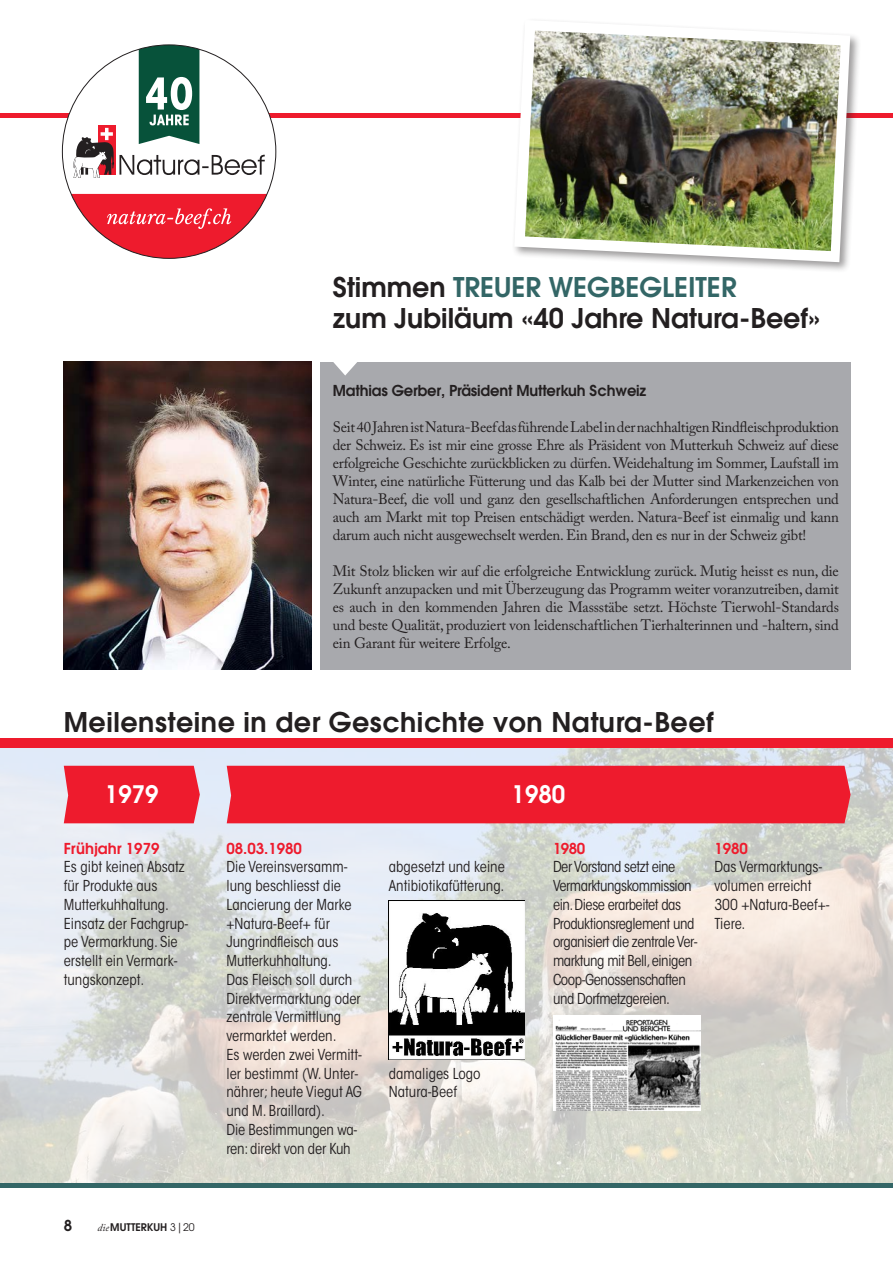
<style>
.page{position:relative;width:893px;height:1263px;background:#fff}
.page>*{position:absolute;margin:0;border:0;box-sizing:border-box;transform-origin:0 0}
.heading_1{font:600 27px "ITC Avant Garde Std";letter-spacing:.02em;color:#231f20}
.heading_1-2{font:600 27px "ITC Avant Garde Std";color:#231f20}
.heading_1-3{font:600 27px "ITC Avant Garde Std";color:#366}
.t1{font:600 24px "ITC Avant Garde Std";color:#fff}
.t2{font:15px/18px "Adobe Caslon Pro";letter-spacing:-.015em;color:#231f20;text-align:justify}
.t3{font:condensed 15px/18.8px "ITC Avant Garde Std";color:#231f20}
.t4{font:condensed 15px/18.8px "ITC Avant Garde Std";letter-spacing:-.03em;color:#231f20}
.t5{font:600 15px "ITC Avant Garde Std";letter-spacing:-.01em;color:#231f20}
.t6{font:600 15px "ITC Avant Garde Std";color:#ee1b2d}
.t7{font:600 10.5px "ITC Avant Garde Std";color:#231f20}
.s1{color:#231f20}
.s2{font-family:"Adobe Caslon Pro";font-weight:400;font-style:italic}
.s3{font-weight:400}
</style>
<div class="page">
<hr style="left:0;top:113px;width:893px;height:4px;background:#ee1b2d">
<img style="left:0;top:748px;width:893px;height:436px">
<div style="left:0;top:738px;width:893px;height:10px;background:#ee1b2d"></div>
<hr style="left:0;top:1184px;width:893px;height:4px;background:#366">
<div style="left:62px;top:45px;width:214px;height:213px;background:#fff;border-radius:50%"></div>
<svg style="left:73px;top:45px;width:192px;height:133px"></svg>
<svg style="left:71px;top:194px;width:196px;height:64px"></svg>
<div style="left:64px;top:766px;width:136px;height:57px;background:#ee1b2d"></div>
<div style="left:227px;top:766px;width:624px;height:57px;background:#ee1b2d"></div>
<img style="left:389px;top:900px;width:136px;height:159px">
<img style="left:553px;top:1015px;width:148px;height:95px">
<img style="left:64px;top:361px;width:248px;height:309px">
<div style="left:320px;top:362px;width:530px;height:308px;background:#a8a9ad"></div>
<svg style="left:333px;top:362px;width:24px;height:14px"></svg>
<div style="left:512px;top:17px;width:349px;height:256px;background:#231f20;opacity:.45"></div>
<svg style="left:514px;top:20px;width:336px;height:242px"></svg>
<img style="left:525px;top:31px;width:316px;height:220px">
<p class="heading_1-3" style="left:333px;top:269px;width:405px"><span class="s1">Stimmen</span> TREUER WEGBEGLEITER</p>
<p class="heading_1-2" style="left:333px;top:301px;width:489px">zum Jubiläum «40 Jahre Natura-Beef»</p>
<p class="t5" style="left:333px;top:381px;width:315px">Mathias Gerber, Präsident Mutterkuh Schweiz</p>
<p class="t2" style="left:333px;top:418px;width:508px">Seit 40 Jahren ist Natura-Beef das führende Label in der nachhaltigen Rindfleischproduktion der Schweiz. Es ist mir eine grosse Ehre als Präsident von Mutterkuh Schweiz auf diese erfolgreiche Geschichte zurückblicken zu dürfen. Weidehaltung im Sommer, Laufstall im Winter, eine natürliche Fütterung und das Kalb bei der Mutter sind Markenzeichen von Natura-Beef, die voll und ganz den gesellschaftlichen Anforderungen entsprechen und auch am Markt mit top Preisen entschädigt werden. Natura-Beef ist einmalig und kann darum auch nicht ausgewechselt werden. Ein Brand, den es nur in der Schweiz gibt!</p>
<p class="t2" style="left:333px;top:562px;width:508px">Mit Stolz blicken wir auf die erfolgreiche Entwicklung zurück. Mutig heisst es nun, die Zukunft anzupacken und mit Überzeugung das Programm weiter voranzutreiben, damit es auch in den kommenden Jahren die Massstäbe setzt. Höchste Tierwohl-Standards und beste Qualität, produziert von leidenschaftlichen Tierhalterinnen und -haltern, sind ein Garant für weitere Erfolge.</p>
<p class="heading_1" style="left:64px;top:705px;width:651px">Meilensteine in der Geschichte von Natura-Beef</p>
<p class="t1" style="left:105px;top:779px;width:55px">1979</p>
<p class="t6" style="left:64px;top:838px;width:97px">Frühjahr 1979</p>
<p class="t3" style="left:64px;top:858px;width:126px">Es gibt keinen Absatz für Produkte aus<br>Mutterkuhhaltung.<br>Einsatz der Fachgrup&shy;pe Vermarktung. Sie erstellt ein Vermark&shy;tungskonzept.</p>
<p class="t5" style="left:64px;top:1216px;width:10px">8</p>
<p class="t7" style="left:97px;top:1220px;width:99px"><span class="s2">die</span>MUTTERKUH <span class="s3">3|20</span></p>
<p class="t6" style="left:226px;top:838px;width:77px">08.03.1980</p>
<p class="t3" style="left:226px;top:858px;width:127px">Die Vereinsversamm&shy;lung beschliesst die<br>Lancierung der Marke +Natura-Beef+ für<br>Jungrindfleisch aus<br>Mutterkuhhaltung.</p>
<p class="t3" style="left:226px;top:970px;width:136px">Das Fleisch soll durch<br>Direktvermarktung oder zentrale Vermittlung vermarktet werden.</p>
<p class="t3" style="left:226px;top:1045px;width:137px">Es werden zwei Vermitt&shy;ler bestimmt (W. Unter&shy;nährer; heute Viegut AG und M. Braillard).</p>
<p class="t3" style="left:226px;top:1120px;width:133px">Die Bestimmungen wa&shy;ren: direkt von der Kuh</p>
<p class="t1" style="left:512px;top:779px;width:55px">1980</p>
<p class="t3" style="left:389px;top:858px;width:118px">abgesetzt und keine<br>Antibiotikafütterung.</p>
<p class="t6" style="left:553px;top:838px;width:34px">1980</p>
<p class="t4" style="left:553px;top:858px;width:146px">Der Vorstand setzt eine<br>Vermarktungskommission ein. Diese erarbeitet das<br>Produktionsreglement und organisiert die zentrale Ver&shy;marktung mit Bell, einigen<br>Coop-Genossenschaften und Dorfmetzgereien.</p>
<p class="t6" style="left:714px;top:838px;width:35px">1980</p>
<p class="t3" style="left:714px;top:858px;width:109px">Das Vermarktungs&shy;volumen erreicht</p>
<p class="t3" style="left:714px;top:895px;width:117px">300 +Natura-Beef+-<br>Tiere.</p>
<p class="t3" style="left:389px;top:1064px;width:93px">damaliges Logo<br>Natura-Beef</p>
</div>
